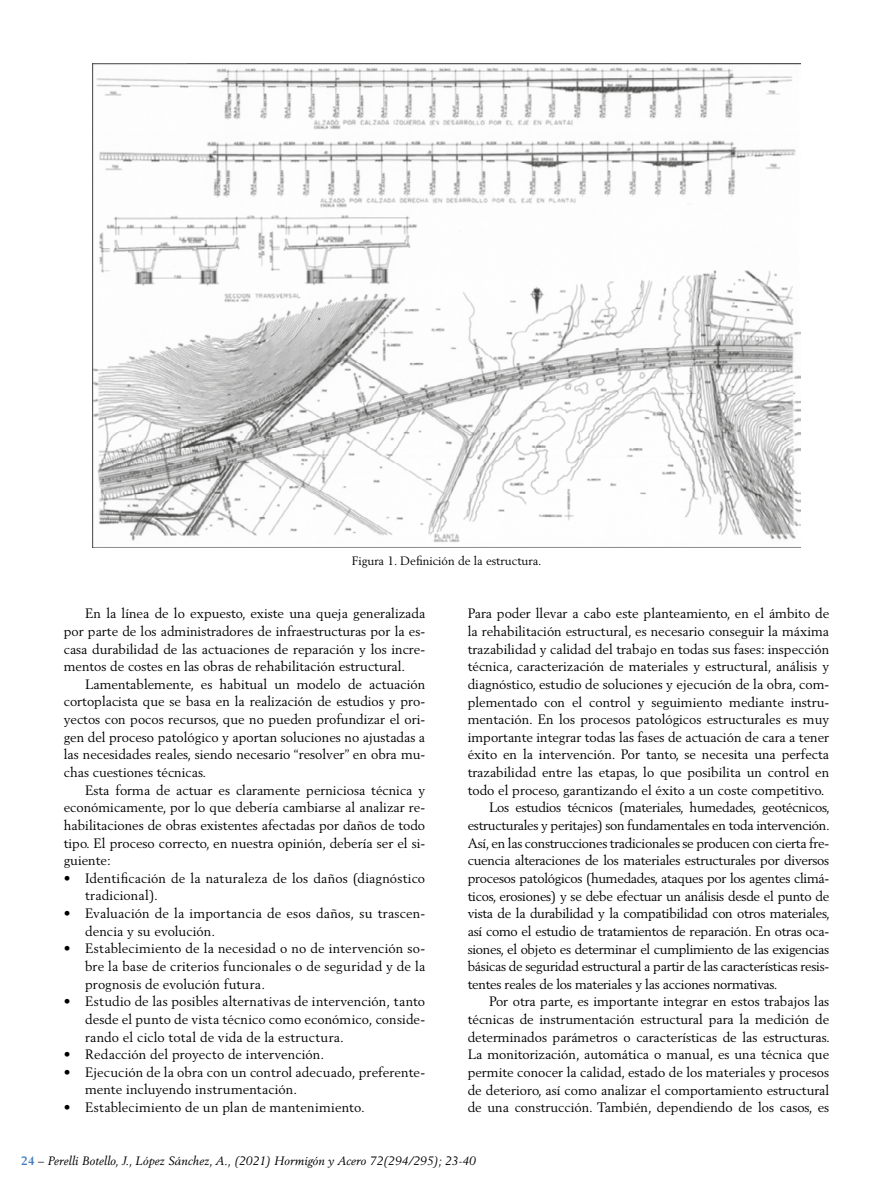
<style>
.page{position:relative;width:893px;height:1191px;background:#fff}
.page>*{position:absolute;margin:0;border:0;box-sizing:border-box;transform-origin:0 0}
.t1{font:13.5px/17.7px "Berling LT Std";color:#000;text-align:justify}
.t2{font:13.5px "Berling LT Std";letter-spacing:-.02em;color:#000}
.t3{font:italic 12px "Berling LT Std";letter-spacing:.01em;color:#000}
.t4{font:12px "Berling LT Std";color:#000}
.s1{font-weight:700;font-style:normal;color:#417abe}
.s2{font-style:normal}
</style>
<div class="page">
<img style="left:93px;top:64px;width:707px;height:484px">
<p class="t4" style="left:352px;top:554px;width:191px">Figura 1. Definición de la estructura.</p>
<p class="t1" style="left:64px;top:604px;width:363px;text-indent:21px">En la línea de lo expuesto, existe una queja generalizada por parte de los administradores de infraestructuras por la es&shy;casa durabilidad de las actuaciones de reparación y los incre&shy;mentos de costes en las obras de rehabilitación estructural.</p>
<p class="t1" style="left:64px;top:675px;width:363px;text-indent:21px">Lamentablemente, es habitual un modelo de actuación cortoplacista que se basa en la realización de estudios y pro&shy;yectos con pocos recursos, que no pueden profundizar el ori&shy;gen del proceso patológico y aportan soluciones no ajustadas a las necesidades reales, siendo necesario “resolver” en obra mu&shy;chas cuestiones técnicas.</p>
<p class="t1" style="left:64px;top:781px;width:363px;text-indent:21px">Esta forma de actuar es claramente perniciosa técnica y económicamente, por lo que debería cambiarse al analizar re&shy;habilitaciones de obras existentes afectadas por daños de todo tipo. El proceso correcto, en nuestra opinión, debería ser el si&shy;guiente:</p>
<p class="t1" style="left:85px;top:869px;width:342px;text-indent:-21px">• Identificación de la naturaleza de los daños (diagnóstico tradicional).</p>
<p class="t1" style="left:85px;top:904px;width:342px;text-indent:-21px">• Evaluación de la importancia de esos daños, su trascen&shy;dencia y su evolución.</p>
<p class="t1" style="left:85px;top:939px;width:342px;text-indent:-21px">• Establecimiento de la necesidad o no de intervención so&shy;bre la base de criterios funcionales o de seguridad y de la prognosis de evolución futura.</p>
<p class="t1" style="left:85px;top:992px;width:342px;text-indent:-21px">• Estudio de las posibles alternativas de intervención, tanto desde el punto de vista técnico como económico, conside&shy;rando el ciclo total de vida de la estructura.</p>
<p class="t1" style="left:64px;top:1045px;width:262px">• Redacción del proyecto de intervención.</p>
<p class="t1" style="left:85px;top:1063px;width:342px;text-indent:-21px">• Ejecución de la obra con un control adecuado, preferente&shy;mente incluyendo instrumentación.</p>
<p class="t1" style="left:64px;top:1098px;width:303px">• Establecimiento de un plan de mantenimiento.</p>
<p class="t1" style="left:468px;top:604px;width:363px">Para poder llevar a cabo este planteamiento, en el ámbito de</p>
<p class="t1" style="left:468px;top:622px;width:363px">la rehabilitación estructural, es necesario conseguir la máxima</p>
<p class="t1" style="left:468px;top:640px;width:363px">trazabilidad y calidad del trabajo en todas sus fases: inspección</p>
<p class="t1" style="left:468px;top:657px;width:363px">técnica, caracterización de materiales y estructural, análisis y</p>
<p class="t1" style="left:468px;top:675px;width:363px">diagnóstico, estudio de soluciones y ejecución de la obra, com-</p>
<p class="t1" style="left:468px;top:693px;width:363px">plementado con el control y seguimiento mediante instru-</p>
<p class="t1" style="left:468px;top:710px;width:363px">mentación. En los procesos patológicos estructurales es muy</p>
<p class="t1" style="left:468px;top:728px;width:363px">importante integrar todas las fases de actuación de cara a tener</p>
<p class="t1" style="left:468px;top:745px;width:363px">éxito en la intervención. Por tanto, se necesita una perfecta</p>
<p class="t1" style="left:468px;top:763px;width:363px">trazabilidad entre las etapas, lo que posibilita un control en</p>
<p class="t1" style="left:468px;top:781px;width:358px">todo el proceso, garantizando el éxito a un coste competitivo.</p>
<p class="t2" style="left:489px;top:799px;width:342px">Los estudios técnicos (materiales, humedades, geotécnicos,</p>
<p class="t2" style="left:468px;top:817px;width:364px">estructurales y peritajes) son fundamentales en toda intervención.</p>
<p class="t2" style="left:468px;top:834px;width:363px">Así, en las construcciones tradicionales se producen con cierta fre-</p>
<p class="t2" style="left:468px;top:852px;width:363px">cuencia alteraciones de los materiales estructurales por diversos</p>
<p class="t2" style="left:468px;top:870px;width:363px">procesos patológicos (humedades, ataques por los agentes climá-</p>
<p class="t2" style="left:468px;top:887px;width:363px">ticos, erosiones) y se debe efectuar un análisis desde el punto de</p>
<p class="t2" style="left:468px;top:905px;width:364px">vista de la durabilidad y la compatibilidad con otros materiales,</p>
<p class="t2" style="left:468px;top:923px;width:363px">así como el estudio de tratamientos de reparación. En otras oca-</p>
<p class="t2" style="left:468px;top:940px;width:363px">siones, el objeto es determinar el cumplimiento de las exigencias</p>
<p class="t2" style="left:468px;top:958px;width:363px">básicas de seguridad estructural a partir de las características resis-</p>
<p class="t2" style="left:468px;top:975px;width:311px">tentes reales de los materiales y las acciones normativas.</p>
<p class="t1" style="left:489px;top:992px;width:342px">Por otra parte, es importante integrar en estos trabajos las</p>
<p class="t1" style="left:468px;top:1010px;width:363px">técnicas de instrumentación estructural para la medición de</p>
<p class="t1" style="left:468px;top:1028px;width:364px">determinados parámetros o características de las estructuras.</p>
<p class="t1" style="left:468px;top:1045px;width:363px">La monitorización, automática o manual, es una técnica que</p>
<p class="t1" style="left:468px;top:1063px;width:363px">permite conocer la calidad, estado de los materiales y procesos</p>
<p class="t1" style="left:468px;top:1080px;width:363px">de deterioro, así como analizar el comportamiento estructural</p>
<p class="t1" style="left:468px;top:1098px;width:363px">de una construcción. También, dependiendo de los casos, es</p>
<p class="t3" style="left:21px;top:1153px;width:456px"><span class="s1">24</span> <span class="s2">–</span> Perelli Botello, J., López Sánchez, A., (2021) Hormigón y Acero 72(294/295); 23-40</p>
</div>
